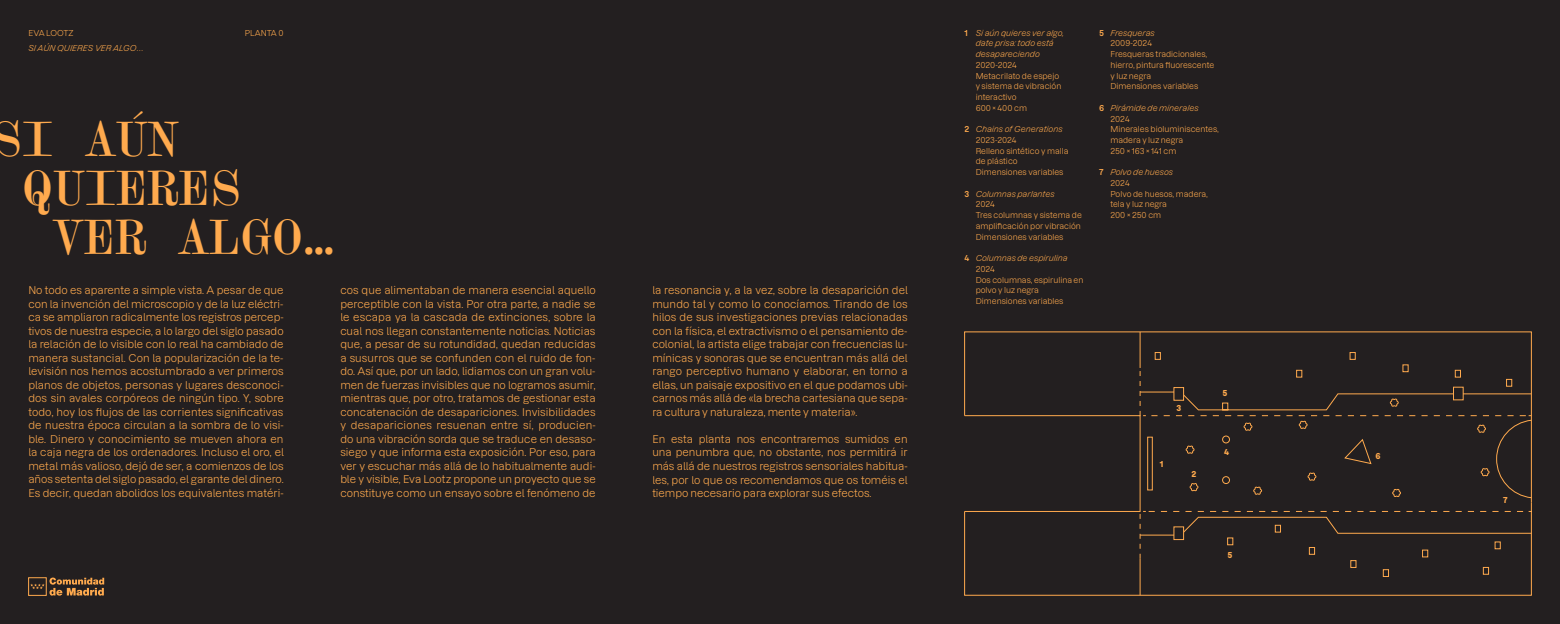
<style>
.page{position:relative;width:1560px;height:624px;background:#fff}
.page>*{position:absolute;margin:0;border:0;box-sizing:border-box;transform-origin:0 0}
.t1{font:500 49px "ABC Daily Scotch Mono Unlicensed Trial";letter-spacing:-.02em;color:#ffaa4e}
.t2{font:10.5px/13.5px "Dazzed";color:#ffaa4e;text-align:justify}
.t3{font:8px/10.7px "Dazzed";color:#ffaa4e}
.t4{font:italic 8px/10.7px "Dazzed";color:#ffaa4e}
.t5{font:700 8px "Dazzed";color:#ffaa4e}
.s1{font-weight:600;font-style:normal}
.s2{font-weight:600}
.s3{font-style:italic}
</style>
<div class="page">
<div style="left:0;top:0;width:1559px;height:624px;background:#231f20"></div>
<svg style="left:964px;top:331px;width:567px;height:265px"></svg>
<div style="left:1173px;top:387px;width:10px;height:13px;background:#231f20"></div>
<div style="left:1173px;top:387px;width:10px;height:13px;border:1px solid #ffaa4e"></div>
<div style="left:1173px;top:527px;width:10px;height:12px;background:#231f20"></div>
<svg style="left:1151px;top:397px;width:374px;height:101px"></svg>
<svg style="left:1139px;top:514px;width:1px;height:44px"></svg>
<svg style="left:1139px;top:371px;width:1px;height:45px"></svg>
<div style="left:1453px;top:387px;width:9px;height:13px;background:#231f20"></div>
<div style="left:1452px;top:387px;width:11px;height:13px;border:1px solid #ffaa4e"></div>
<div style="left:1147px;top:437px;width:5px;height:53px;background:#231f20"></div>
<div style="left:1147px;top:437px;width:5px;height:53px;border:1px solid #ffaa4e"></div>
<div style="left:28px;top:577px;width:18px;height:18px;border:1px solid #ffaa4e"></div>
<svg style="left:30px;top:577px;width:74px;height:18px"></svg>
<p class="t3" style="left:245px;top:26px;width:40px">PLANTA 0</p>
<p class="t4" style="left:975px;top:26px;width:90px;text-indent:-11px"><span class="s1">1</span> Si aún quieres ver algo, date prisa: todo está desapareciendo</p>
<p class="t3" style="left:975px;top:59px;width:87px">2020-2024<br>Metacrilato de espejo y sistema de vibración interactivo<br>600 × 400 cm</p>
<p class="t3" style="left:975px;top:123px;width:94px;text-indent:-11px"><span class="s2">2</span> <span class="s3">Chains of Generations<br></span>2023-2024<br>Relleno sintético y malla de plástico<br>Dimensiones variables</p>
<p class="t3" style="left:975px;top:187px;width:108px;text-indent:-11px"><span class="s2">3</span> <span class="s3">Columnas parlantes<br></span>2024<br>Tres columnas y sistema de amplificación por vibración<br>Dimensiones variables</p>
<p class="t3" style="left:975px;top:252px;width:109px;text-indent:-11px"><span class="s2">4</span> <span class="s3">Columnas de espirulina<br></span>2024<br>Dos columnas, espirulina en polvo y luz negra<br>Dimensiones variables</p>
<p class="t3" style="left:28px;top:26px;width:47px">EVA LOOTZ</p>
<p class="t4" style="left:28px;top:42px;width:117px">SI AÚN QUIERES VER ALGO . . .</p>
<h1 class="t1" style="left:-10px;top:110px;width:191px">SI AÚN</h1>
<h1 class="t1" style="left:22px;top:159px;width:222px">QUIERES</h1>
<h1 class="t1" style="left:52px;top:208px;width:284px">VER ALGO…</h1>
<p class="t2" style="left:28px;top:282px;width:257px">No todo es aparente a simple vista. A pesar de que con la invención del microscopio y de la luz eléctri&shy;ca se ampliaron radicalmente los registros percep&shy;tivos de nuestra especie, a lo largo del siglo pasado la relación de lo visible con lo real ha cambiado de manera sustancial. Con la popularización de la te&shy;levisión nos hemos acostumbrado a ver primeros planos de objetos, personas y lugares desconoci&shy;dos sin avales corpóreos de ningún tipo. Y, sobre todo, hoy los flujos de las corrientes significativas de nuestra época circulan a la sombra de lo visi&shy;ble. Dinero y conocimiento se mueven ahora en la caja negra de los ordenadores. Incluso el oro, el metal más valioso, dejó de ser, a comienzos de los años setenta del siglo pasado, el garante del dinero.<br>Es decir, quedan abolidos los equivalentes matéri-</p>
<p class="t2" style="left:340px;top:282px;width:257px">cos que alimentaban de manera esencial aquello perceptible con la vista. Por otra parte, a nadie se le escapa ya la cascada de extinciones, sobre la cual nos llegan constantemente noticias. Noticias que, a pesar de su rotundidad, quedan reducidas a susurros que se confunden con el ruido de fon&shy;do. Así que, por un lado, lidiamos con un gran volu&shy;men de fuerzas invisibles que no logramos asumir, mientras que, por otro, tratamos de gestionar esta concatenación de desapariciones. Invisibilidades y desapariciones resuenan entre sí, producien&shy;do una vibración sorda que se traduce en desaso&shy;siego y que informa esta exposición. Por eso, para ver y escuchar más allá de lo habitualmente audi&shy;ble y visible, Eva Lootz propone un proyecto que se constituye como un ensayo sobre el fenómeno de</p>
<p class="t2" style="left:652px;top:282px;width:257px">la resonancia y, a la vez, sobre la desaparición del mundo tal y como lo conocíamos. Tirando de los hilos de sus investigaciones previas relacionadas con la física, el extractivismo o el pensamiento de&shy;colonial, la artista elige trabajar con frecuencias lu&shy;mínicas y sonoras que se encuentran más allá del rango perceptivo humano y elaborar, en torno a ellas, un paisaje expositivo en el que podamos ubi&shy;carnos más allá de «la brecha cartesiana que sepa&shy;ra cultura y naturaleza, mente y materia».</p>
<p class="t2" style="left:652px;top:431px;width:257px">En esta planta nos encontraremos sumidos en una penumbra que, no obstante, nos permitirá ir más allá de nuestros registros sensoriales habitua&shy;les, por lo que os recomendamos que os toméis el tiempo necesario para explorar sus efectos.</p>
<p class="t3" style="left:1110px;top:26px;width:105px;text-indent:-11px"><span class="s2">5</span> <span class="s3">Fresqueras<br></span>2009-2024<br>Fresqueras tradicionales, hierro, pintura fluorescente y luz negra<br>Dimensiones variables</p>
<p class="t3" style="left:1110px;top:101px;width:110px;text-indent:-11px"><span class="s2">6</span> <span class="s3">Pirámide de minerales<br></span>2024<br>Minerales bioluminiscentes, madera y luz negra<br>250 × 163 × 141 cm</p>
<p class="t3" style="left:1110px;top:166px;width:99px;text-indent:-11px"><span class="s2">7</span> <span class="s3">Polvo de huesos<br></span>2024<br>Polvo de huesos, madera, tela y luz negra<br>200 × 250 cm</p>
<p class="t5" style="left:1176px;top:401px;width:6px">3</p>
<p class="t5" style="left:1159px;top:457px;width:5px">1</p>
<p class="t5" style="left:1191px;top:467px;width:7px">2</p>
<p class="t5" style="left:1222px;top:387px;width:6px">5</p>
<p class="t5" style="left:1223px;top:446px;width:7px">4</p>
<p class="t5" style="left:1227px;top:548px;width:6px">5</p>
<p class="t5" style="left:1375px;top:449px;width:7px">6</p>
<p class="t5" style="left:1502px;top:493px;width:6px">7</p>
</div>
